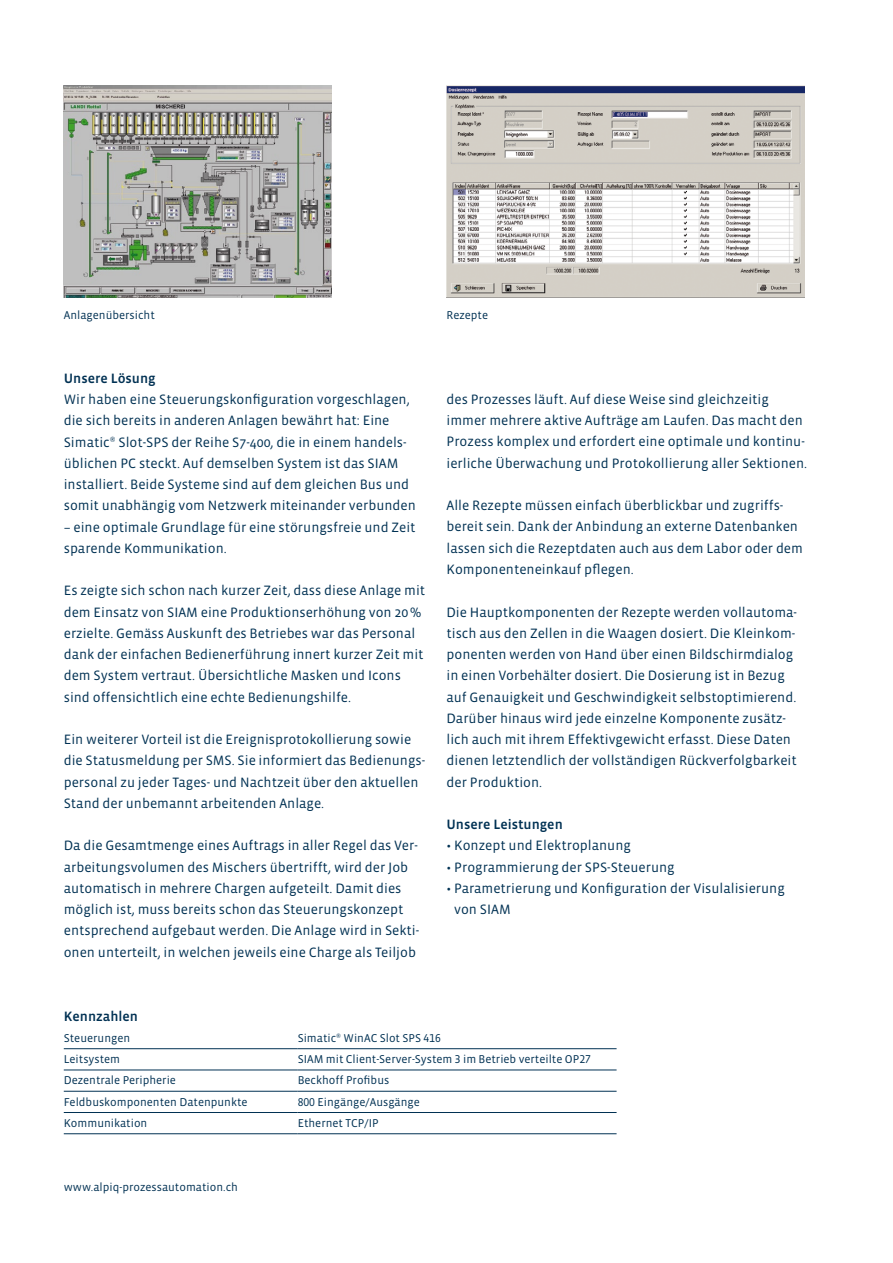
<style>
.page{position:relative;width:893px;height:1263px;background:#fff}
.page>*{position:absolute;margin:0;border:0;box-sizing:border-box;transform-origin:0 0}
.t1{font:13.8px/21.3px "Vista Sans";color:#003153}
.t2{font:13.8px "Vista Sans Med";color:#003153}
.t3{font:11.7px "Vista Sans";color:#003153}
.s1{font-family:"Vista Sans Alt"}
</style>
<div class="page">
<img style="left:64px;top:85px;width:268px;height:213px">
<img style="left:446px;top:85px;width:358px;height:213px">
<hr style="left:64px;top:1048px;width:234px;height:1px;background:#003153">
<hr style="left:298px;top:1048px;width:319px;height:1px;background:#003153">
<hr style="left:64px;top:1069px;width:234px;height:1px;background:#003153">
<hr style="left:298px;top:1069px;width:319px;height:1px;background:#003153">
<hr style="left:64px;top:1091px;width:234px;height:1px;background:#003153">
<hr style="left:298px;top:1091px;width:319px;height:1px;background:#003153">
<hr style="left:64px;top:1112px;width:234px;height:1px;background:#003153">
<hr style="left:298px;top:1112px;width:319px;height:1px;background:#003153">
<hr style="left:64px;top:1133px;width:234px;height:1px;background:#003153">
<hr style="left:298px;top:1133px;width:319px;height:1px;background:#003153">
<p class="t3" style="left:64px;top:309px;width:93px">Anlagenübersicht</p>
<p class="t3" style="left:446px;top:309px;width:43px">Rezepte</p>
<p class="t2" style="left:64px;top:371px;width:93px">Unsere Lösung</p>
<p class="t1" style="left:64px;top:389px;width:354px">Wir haben eine Steuerungskonfiguration vorgeschlagen, die sich bereits in anderen Anlagen bewährt hat: Eine Simatic<sup>®</sup> Slot-SPS der Reihe S7-400, die in einem handels&shy;üblichen PC steckt. Auf demselben System ist das SIAM installiert. Beide Systeme sind auf dem gleichen Bus und somit unabhängig vom Netzwerk miteinander verbunden</p>
<p class="t1" style="left:64px;top:516px;width:353px">– eine optimale Grundlage für eine störungsfreie und Zeit sparende Kommunikation.</p>
<p class="t1" style="left:64px;top:580px;width:363px">Es zeigte sich schon nach kurzer Zeit, dass diese Anlage mit dem Einsatz von SIAM eine Produktionserhöhung von 20 % erzielte. Gemäss Auskunft des Betriebes war das Personal dank der einfachen Bedienerführung innert kurzer Zeit mit dem System vertraut. Übersichtliche Masken und Icons sind offensichtlich eine echte Bedienungshilfe.</p>
<p class="t1" style="left:64px;top:729px;width:363px">Ein weiterer Vorteil ist die Ereignisprotokollierung sowie die Statusmeldung per SMS. Sie informiert das Bedienungs&shy;personal zu jeder Tages- und Nachtzeit über den aktuellen Stand der unbemannt arbeitenden Anlage.</p>
<p class="t1" style="left:64px;top:835px;width:357px">Da die Gesamtmenge eines Auftrags in aller Regel das Ver&shy;arbeitungsvolumen des Mischers übertrifft, wird der Job automatisch in mehrere Chargen aufgeteilt. Damit dies möglich ist, muss bereits schon das Steuerungskonzept entsprechend aufgebaut werden. Die Anlage wird in Sekti&shy;onen unterteilt, in welchen jeweils eine Charge als Teiljob</p>
<p class="t1" style="left:446px;top:389px;width:362px">des Prozesses läuft. Auf diese Weise sind gleichzeitig immer mehrere aktive Aufträge am Laufen. Das macht den Prozess komplex und erfordert eine optimale und kontinu&shy;ierliche Überwachung und Protokollierung aller Sektionen.</p>
<p class="t1" style="left:446px;top:495px;width:358px">Alle Rezepte müssen einfach überblickbar und zugriffs&shy;bereit sein. Dank der Anbindung an externe Datenbanken lassen sich die Rezeptdaten auch aus dem Labor oder dem Komponenteneinkauf pflegen.</p>
<p class="t1" style="left:446px;top:601px;width:352px">Die Hauptkomponenten der Rezepte werden vollautoma&shy;tisch aus den Zellen in die Waagen dosiert. Die Kleinkom&shy;ponenten werden von Hand über einen Bildschirmdialog in einen Vorbehälter dosiert. Die Dosierung ist in Bezug auf Genauigkeit und Geschwindigkeit selbstoptimierend.<br>Darüber hinaus wird jede einzelne Komponente zusätz&shy;lich auch mit ihrem Effektivgewicht erfasst. Diese Daten dienen letztendlich der vollständigen Rückverfolgbarkeit der Produktion.</p>
<p class="t2" style="left:446px;top:817px;width:118px">Unsere Leistungen</p>
<p class="t1" style="left:446px;top:835px;width:186px">• Konzept und Elektroplanung</p>
<p class="t1" style="left:446px;top:857px;width:230px">• Programmierung der SPS-Steuerung</p>
<p class="t1" style="left:454px;top:878px;width:332px;text-indent:-8px">• Parametrierung und Konfiguration der Visulalisierung von SIAM</p>
<p class="t2" style="left:64px;top:1009px;width:76px">Kennzahlen</p>
<p class="t3" style="left:64px;top:1032px;width:68px">Steuerungen</p>
<p class="t3" style="left:298px;top:1032px;width:145px">Simatic<sup>®</sup> WinAC Slot SPS <span class="s1">416</span></p>
<p class="t3" style="left:64px;top:1053px;width:58px">Leitsystem</p>
<p class="t3" style="left:298px;top:1053px;width:295px">SIAM mit Client-Server-System <span class="s1">3</span> im Betrieb verteilte OP<span class="s1">27</span></p>
<p class="t3" style="left:64px;top:1074px;width:114px">Dezentrale Peripherie</p>
<p class="t3" style="left:298px;top:1074px;width:93px">Beckhoff Profi bus</p>
<p class="t3" style="left:64px;top:1096px;width:185px">Feldbuskomponenten Datenpunkte</p>
<p class="t3" style="left:298px;top:1096px;width:124px"><span class="s1">800</span> Eingänge/Ausgänge</p>
<p class="t3" style="left:64px;top:1117px;width:85px">Kommunikation</p>
<p class="t3" style="left:298px;top:1117px;width:83px">Ethernet TCP/IP</p>
<p class="t3" style="left:64px;top:1181px;width:176px">www.alpiq-prozessautomation.ch</p>
</div>
